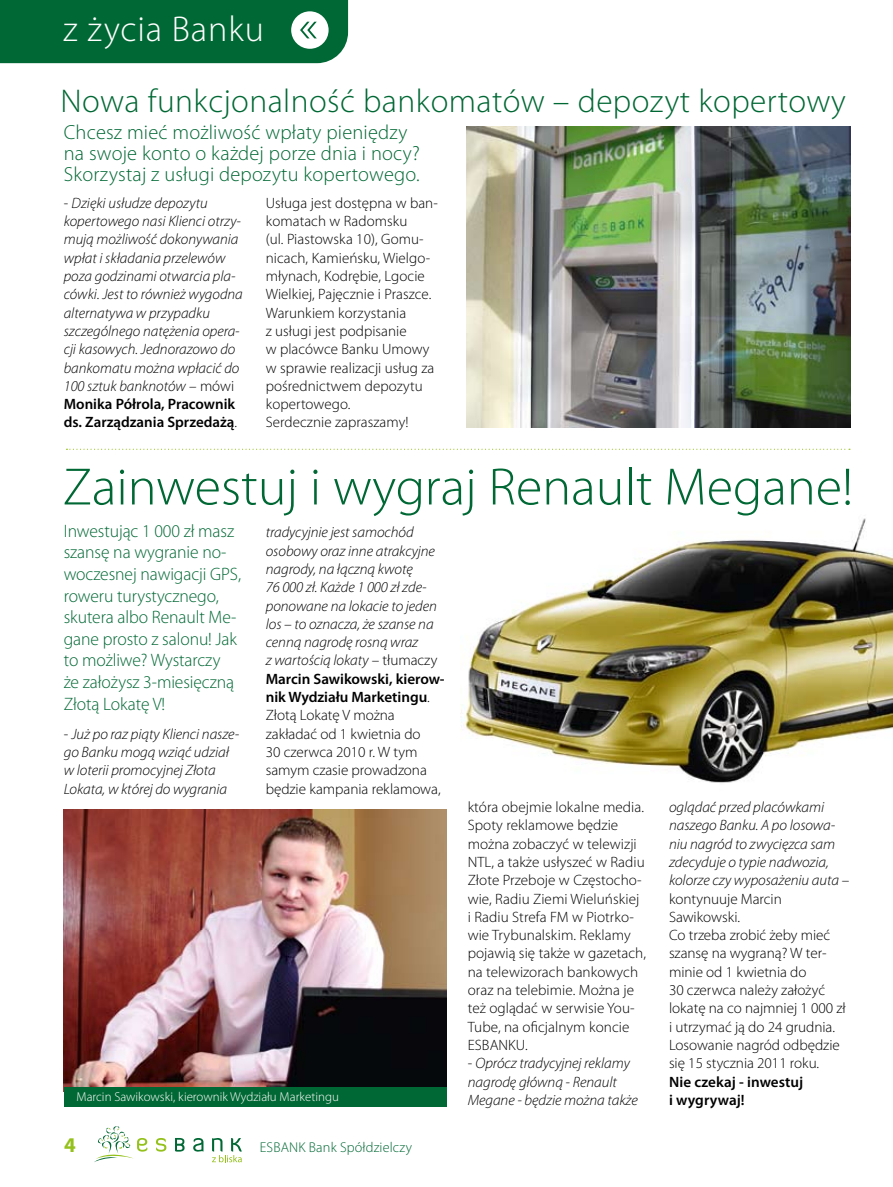
<style>
.page{position:relative;width:893px;height:1187px;background:#fff}
.page>*{position:absolute;margin:0;border:0;box-sizing:border-box;transform-origin:0 0}
.t1{font:300 52.95px "Myriad Pro";color:#006834}
.t2{font:300 36px "Myriad Pro";letter-spacing:.025em;color:#fff}
.t3{font:300 33px "Myriad Pro";letter-spacing:.015em;color:#006834}
.t4{font:700 21px "Myriad Pro";color:#94c11c}
.t5{font:300 20.4px/21px "Myriad Pro";letter-spacing:.01em;color:#006834}
.t6{font:300 18px/21.6px "Myriad Pro";letter-spacing:-.005em;color:#006834}
.t7{font:300 15px/18.3px "Myriad Pro";letter-spacing:.005em;color:#000}
.t8{font:italic 300 15px/18.3px "Myriad Pro";letter-spacing:-.005em;color:#000}
.t9{font:600 15px/18.3px "Myriad Pro";letter-spacing:.005em;color:#000}
.t10{font:300 14.25px "Myriad Pro";letter-spacing:.01em;color:#006834}
.t11{font:300 12.9px "Myriad Pro";color:#fff}
.s1{font-style:normal}
.s2{font-weight:600;font-style:normal}
.s3{font-style:italic}
</style>
<div class="page">
<img style="left:64px;top:809px;width:382px;height:278px">
<img style="left:461px;top:518px;width:432px;height:265px">
<div style="left:0;top:0;width:348px;height:63px;background:#006834"></div>
<div style="left:64px;top:1087px;width:382px;height:19px;background:#006834"></div>
<svg style="left:66px;top:448px;width:784px;height:2px"></svg>
<img style="left:467px;top:126px;width:383px;height:301px">
<svg style="left:94px;top:1126px;width:53px;height:36px"></svg>
<svg style="left:156px;top:1138px;width:11px;height:13px"></svg>
<svg style="left:175px;top:1138px;width:10px;height:13px"></svg>
<svg style="left:193px;top:1138px;width:10px;height:13px"></svg>
<svg style="left:212px;top:1138px;width:30px;height:24px"></svg>
<h2 class="t2" style="left:63px;top:9px;width:202px">z życia Banku</h2>
<h3 class="t3" style="left:60px;top:83px;width:787px">Nowa funkcjonalność bankomatów – depozyt kopertowy</h3>
<h3 class="t5" style="left:64px;top:122px;width:358px">Chcesz mieć możliwość wpłaty pieniędzy na swoje konto o każdej porze dnia i nocy?<br>Skorzystaj z usługi depozytu kopertowego.</h3>
<p class="t8" style="left:64px;top:194px;width:181px"><span class="s1">-</span> Dzięki usłudze depozytu kopertowego nasi Klienci otrzy&shy;mują możliwość dokonywania wpłat i składania przelewów poza godzinami otwarcia pla&shy;cówki. Jest to również wygodna alternatywa w przypadku szczególnego natężenia opera&shy;cji kasowych. Jednorazowo do bankomatu można wpłacić do<br>100 sztuk banknotów <span class="s1">– mówi<br></span><span class="s2">Monika Półrola, Pracownik ds. Zarządzania Sprzedażą</span><span class="s1">.</span></p>
<p class="t7" style="left:266px;top:194px;width:174px">Usługa jest dostępna w ban&shy;komatach w Radomsku<br>(ul. Piastowska 10), Gomu&shy;nicach, Kamieńsku, Wielgo&shy;młynach, Kodrębie, Lgocie<br>Wielkiej, Pajęcznie i Praszce.<br>Warunkiem korzystania<br>z usługi jest podpisanie<br>w placówce Banku Umowy w sprawie realizacji usług za pośrednictwem depozytu kopertowego.<br>Serdecznie zapraszamy!</p>
<h1 class="t1" style="left:63px;top:457px;width:792px">Zainwestuj i wygraj Renault Megane!</h1>
<p class="t6" style="left:64px;top:520px;width:179px">Inwestując 1 000 zł masz szansę na wygranie no&shy;woczesnej nawigacji GPS, roweru turystycznego, skutera albo Renault Me&shy;gane prosto z salonu! Jak to możliwe? Wystarczy<br>że założysz 3-miesięczną<br>Złotą Lokatę V!</p>
<p class="t8" style="left:64px;top:725px;width:177px"><span class="s1">-</span> Już po raz piąty Klienci nasze&shy;go Banku mogą wziąć udział w loterii promocyjnej Złota<br>Lokata, w której do wygrania</p>
<p class="t8" style="left:266px;top:523px;width:180px">tradycyjnie jest samochód osobowy oraz inne atrakcyjne nagrody, na łączną kwotę<br>76 000 zł. Każde 1 000 zł zde&shy;ponowane na lokacie to jeden los – to oznacza, że szanse na cenną nagrodę rosną wraz<br>z wartością lokaty <span class="s1">– tłumaczy<br></span><span class="s2">Marcin Sawikowski, kierow&shy;nik Wydziału Marketingu</span><span class="s1">.<br>Złotą Lokatę V można zakładać od 1 kwietnia do<br>30 czerwca 2010 r. W tym samym czasie prowadzona będzie kampania reklamowa,</span></p>
<p class="t11" style="left:77px;top:1089px;width:264px">Marcin Sawikowski, kierownik Wydziału Marketingu</p>
<h3 class="t4" style="left:64px;top:1130px;width:13px">4</h3>
<p class="t10" style="left:260px;top:1139px;width:154px">ESBANK Bank Spółdzielczy</p>
<p class="t7" style="left:468px;top:798px;width:180px">która obejmie lokalne media.<br>Spoty reklamowe będzie można zobaczyć w telewizji<br>NTL, a także usłyszeć w Radiu<br>Złote Przeboje w Częstocho&shy;wie, Radiu Ziemi Wieluńskiej i Radiu Strefa FM w Piotrko&shy;wie Trybunalskim. Reklamy pojawią się także w gazetach, na telewizorach bankowych oraz na telebimie. Można je też oglądać w serwisie You-<br>Tube, na oficjalnym koncie<br>ESBANKU.</p>
<p class="t8" style="left:468px;top:1054px;width:172px"><span class="s1">-</span> Oprócz tradycyjnej reklamy nagrodę główną - Renault<br>Megane - będzie można także</p>
<p class="t7" style="left:669px;top:798px;width:182px"><span class="s3">oglądać przed placówkami naszego Banku. A po losowa&shy;niu nagród to zwycięzca sam zdecyduje o typie nadwozia, kolorze czy wyposażeniu auta</span> – kontynuuje Marcin<br>Sawikowski.<br>Co trzeba zrobić żeby mieć szansę na wygraną? W ter&shy;minie od 1 kwietnia do<br>30 czerwca należy założyć lokatę na co najmniej 1 000 zł i utrzymać ją do 24 grudnia.<br>Losowanie nagród odbędzie się 15 stycznia 2011 roku.</p>
<p class="t9" style="left:669px;top:1071px;width:136px">Nie czekaj - inwestuj i wygrywaj!</p>
</div>
